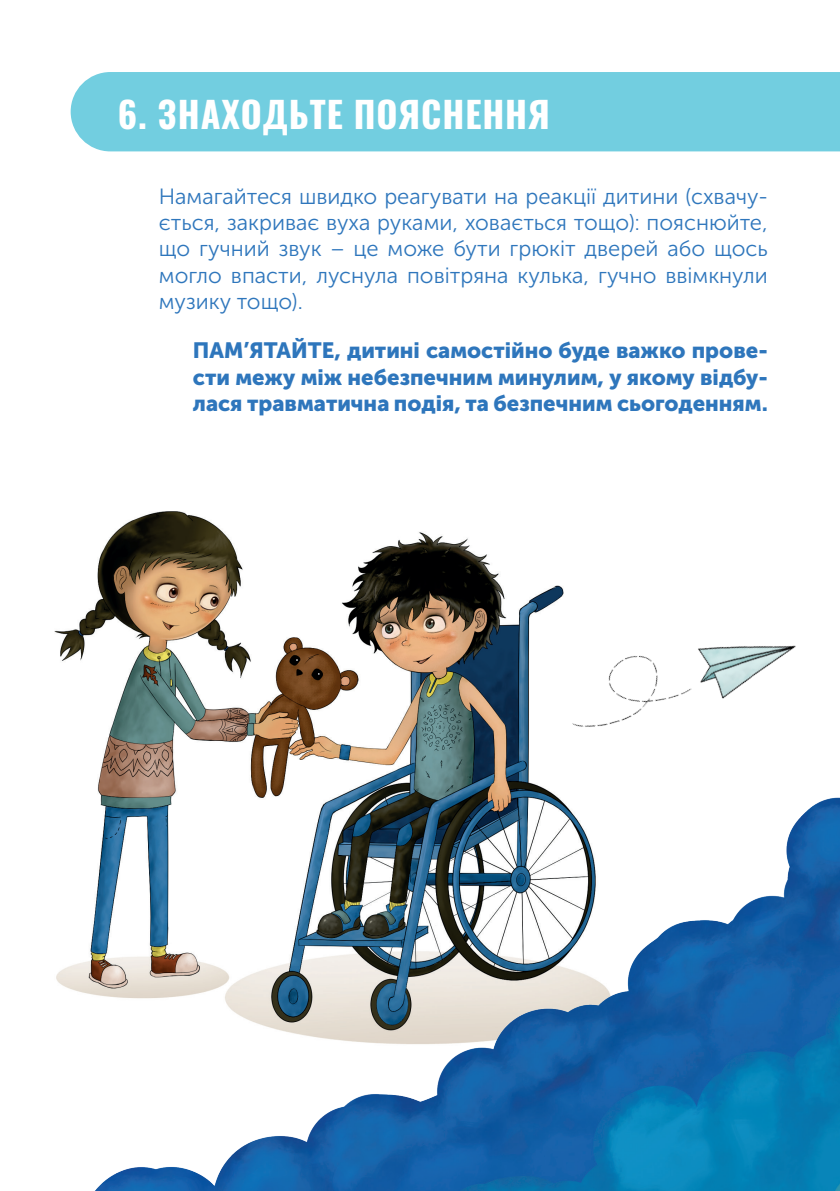
<style>
.page{position:relative;width:840px;height:1191px;background:#fff}
.page>*{position:absolute;margin:0;border:0;box-sizing:border-box;transform-origin:0 0}
.Header-1{font:700 36px "Oswald";letter-spacing:.025em;color:#fff}
.Text{font:22px/26.4px "Museo Sans Cyrl 300";color:#2e76bc;text-align:justify}
.Text-2{font:22px/26.4px "Museo Sans Cyrl 900";color:#2e76bc;text-align:justify}
</style>
<div class="page">
<img style="left:54px;top:511px;width:490px;height:276px">
<div style="left:71px;top:72px;width:768px;height:79px;background:#72cee0"></div>
<img style="left:56px;top:787px;width:783px;height:404px">
<img style="left:544px;top:585px;width:274px;height:241px">
<p class="Header-1" style="left:118px;top:82px;width:433px">6. ЗНАХОДЬТЕ ПОЯСНЕННЯ</p>
<p class="Text" style="left:159px;top:183px;width:610px">Намагайтеся швидко реагувати на реакції дитини (схвачу&shy;ється, закриває вуха руками, ховається тощо): пояснюйте, що гучний звук – це може бути грюкіт дверей або щось могло впасти, луснула повітряна кулька, гучно ввімкнули музику тощо).</p>
<p class="Text-2" style="left:193px;top:337px;width:576px">ПАМ’ЯТАЙТЕ, дитині самостійно буде важко прове&shy;сти межу між небезпечним минулим, у якому відбу&shy;лася травматична подія, та безпечним сьогоденням.</p>
</div>
